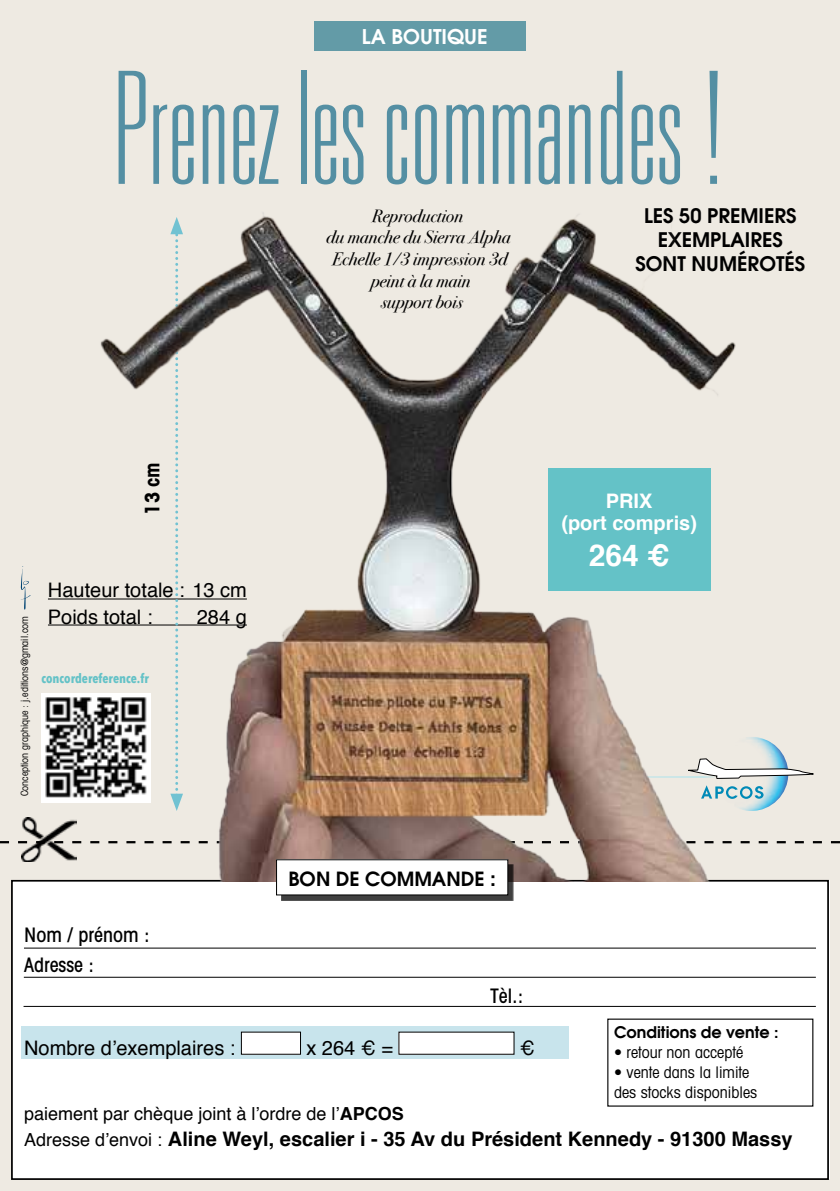
<style>
.page{position:relative;width:840px;height:1191px;background:#fff}
.page>*{position:absolute;margin:0;border:0;box-sizing:border-box;transform-origin:0 0}
.t1{font:100 ultra-condensed 156.6px "Univers";color:#548fa3}
.t2{font:700 30px "Helvetica";color:#fff}
.t3{font:600 20.2px "Avant Garde";color:#fff}
.t4{font:700 20px "Helvetica";color:#000}
.t5{font:20px/26px "Helvetica";color:#000}
.t6{font:600 20px/24px "Avant Garde";color:#000;text-align:center}
.t7{font:500 condensed 20px/30px "Avant Garde";color:#000}
.t8{font:700 20px/22px "Helvetica";color:#fff;text-align:center}
.t9{font:700 condensed 20px "Avant Garde";color:#000}
.t10{font:600 19.4px "Avant Garde";color:#000}
.t11{font:italic 18px/21.6px "Bodoni Svty Two ITCTT";color:#000;text-align:center}
.t12{font:18px "Helvetica";color:#000}
.t13{font:condensed 16px/20px "Avant Garde";color:#000}
.t14{font:600 16px "Avant Garde";color:#000}
.t15{font:700 13px "Avenir Next Condensed";color:#64c2c7}
.t16{font:condensed 10px "Avant Garde";color:#000}
.s1{font-size:21.2px}
.s2{font-weight:700}
.s3{font-weight:400;font-size:18px}
</style>
<div class="page">
<div style="left:0;top:0;width:839px;height:1191px;background:#eeeae2"></div>
<div style="left:13px;top:880px;width:815px;height:299px;background:#fff"></div>
<div style="left:21px;top:1025px;width:547px;height:33px;background:#c8e4ec"></div>
<img style="left:713px;top:736px;width:74px;height:75px;border-radius:37px">
<svg style="left:750px;top:759px;width:63px;height:19px"></svg>
<svg style="left:750px;top:785px;width:13px;height:14px"></svg>
<svg style="left:758px;top:841px;width:81px;height:2px"></svg>
<div style="left:241px;top:1032px;width:59px;height:22px;background:#fff"></div>
<div style="left:398px;top:1032px;width:115px;height:22px;background:#fff"></div>
<div style="left:11px;top:880px;width:817px;height:299px;border:2px solid #000"></div>
<hr style="left:24px;top:947px;width:791px;height:1px;background:#000">
<hr style="left:24px;top:977px;width:791px;height:1px;background:#000">
<hr style="left:24px;top:1006px;width:791px;height:1px;background:#000">
<img style="left:0;top:21px;width:750px;height:860px">
<div style="left:281px;top:864px;width:232px;height:36px;background:#000;opacity:.75"></div>
<div style="left:276px;top:859px;width:231px;height:36px;background:#fff"></div>
<div style="left:547px;top:468px;width:163px;height:122px;background:#64c2c7"></div>
<p class="t3" style="left:361px;top:24px;width:127px">LA BOUTIQUE</p>
<h1 class="t1" style="left:113px;top:49px;width:614px">Prenez les commandes !</h1>
<p class="t11" style="left:326px;top:204px;width:186px">Reproduction<br>du manche du Sierra Alpha<br>Echelle 1/3 impression 3d peint à la main<br>support bois</p>
<p class="t6" style="left:635px;top:203px;width:171px">LES 50 PREMIERS<br>EXEMPLAIRES<br>SONT NUMÉROTÉS</p>
<p class="t9" style="left:139px;top:514px;width:54px;rotate:-90deg">13 cm</p>
<p class="t16" style="left:18px;top:796px;width:182px;rotate:-90deg">Conception graphique : j.editions@gmail.com</p>
<p class="t5" style="left:48px;top:578px;width:200px">Hauteur totale : 13 cm<br>Poids total :</p>
<p class="t5" style="left:197px;top:604px;width:52px">284 g</p>
<p class="t15" style="left:41px;top:670px;width:109px">concordereference.fr</p>
<p class="t8" style="left:561px;top:490px;width:137px">PRIX<br>(port compris)</p>
<h2 class="t2" style="left:588px;top:531px;width:82px">264 €</h2>
<p class="t7" style="left:24px;top:920px;width:127px">Nom / prénom :<br>Adresse :</p>
<p class="t10" style="left:288px;top:866px;width:209px">BON DE COMMANDE <span class="s1">:</span></p>
<p class="t7" style="left:489px;top:980px;width:35px">Tèl.:</p>
<p class="t5" style="left:24px;top:1035px;width:213px">Nombre d’exemplaires :</p>
<p class="t5" style="left:306px;top:1035px;width:88px">x 264 € =</p>
<p class="t5" style="left:519px;top:1035px;width:16px">€</p>
<p class="t14" style="left:613px;top:1021px;width:166px">Conditions de vente :</p>
<p class="t13" style="left:613px;top:1042px;width:130px">• retour non accepté</p>
<p class="t13" style="left:613px;top:1062px;width:145px">• vente dans la limite des stocks disponibles</p>
<p class="t12" style="left:24px;top:1099px;width:381px">paiement par chèque joint à l’ordre de l’<span class="s2">APCOS</span></p>
<p class="t4" style="left:24px;top:1122px;width:769px"><span class="s3">Adresse d’envoi :</span> Aline Weyl, escalier i - 35 Av du Président Kennedy - 91300 Massy</p>
</div>
